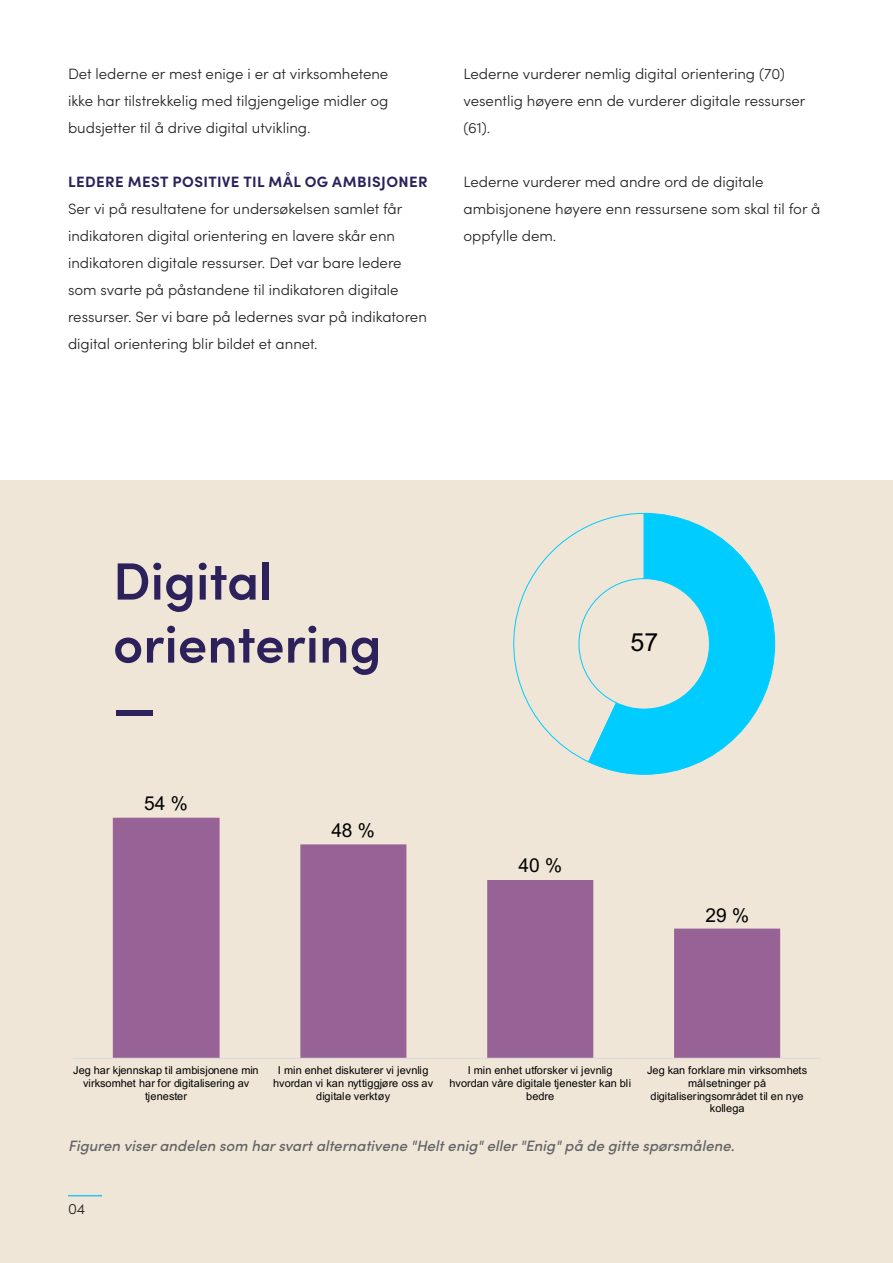
<style>
.page{position:relative;width:893px;height:1263px;background:#fff}
.page>*{position:absolute;margin:0;border:0;box-sizing:border-box;transform-origin:0 0}
.t1{font:600 52.5px "Sofia Pro";color:#2c215b}
.t2{font:24.9px "Arial";color:#000}
.t3{font:19.2px "Arial";color:#000}
.t4{font:300 15px/27px "Sofia Pro";color:#231f20}
.t5{font:italic 500 15px "Sofia Pro";color:#636366}
.t6{font:700 15px "Sofia Pro";letter-spacing:.03em;color:#2c215b}
.t7{font:10.95px/12.6px "Arial";letter-spacing:.005em;color:#000;text-align:center}
</style>
<div class="page">
<div style="left:0;top:480px;width:893px;height:783px;background:#efe6d7"></div>
<hr style="left:68px;top:1195px;width:34px;height:1px;background:#2bc4f3">
<svg style="left:590px;top:513px;width:185px;height:262px"></svg>
<svg style="left:513px;top:513px;width:132px;height:250px"></svg>
<svg style="left:113px;top:818px;width:667px;height:240px"></svg>
<hr style="left:73px;top:1058px;width:748px;height:1px;background:#d9d9d9">
<p class="t4" style="left:68px;top:59px;width:322px;text-align:justify">Det lederne er mest enige i er at virksomhetene ikke har tilstrekkelig med tilgjengelige midler og budsjetter til å drive digital utvikling.</p>
<p class="t6" style="left:68px;top:170px;width:361px">LEDERE MEST POSITIVE TIL MÅL OG AMBISJONER</p>
<p class="t4" style="left:68px;top:194px;width:360px">Ser vi på resultatene for undersøkelsen samlet får indikatoren digital orientering en lavere skår enn indikatoren digitale ressurser. Det var bare ledere som svarte på påstandene til indikatoren digitale ressurser. Ser vi bare på ledernes svar på indikatoren digital orientering blir bildet et annet.</p>
<p class="t4" style="left:463px;top:59px;width:344px">Lederne vurderer nemlig digital orientering (70) vesentlig høyere enn de vurderer digitale ressurser (61).</p>
<p class="t4" style="left:463px;top:167px;width:358px">Lederne vurderer med andre ord de digitale ambisjonene høyere enn ressursene som skal til for å oppfylle dem.</p>
<p class="t1" style="left:113px;top:541px;width:161px">Digital</p>
<p class="t1" style="left:113px;top:604px;width:270px">orientering</p>
<p class="t1" style="left:113px;top:667px;width:45px">—</p>
<p class="t3" style="left:144px;top:790px;width:45px">54 %</p>
<p class="t3" style="left:331px;top:817px;width:45px">48 %</p>
<p class="t2" style="left:630px;top:625px;width:29px">57</p>
<p class="t3" style="left:518px;top:852px;width:45px">40 %</p>
<p class="t3" style="left:705px;top:902px;width:45px">29 %</p>
<p class="t7" style="left:73px;top:1064px;width:187px">Jeg har kjennskap til ambisjonene min virksomhet har for digitalisering av tjenester</p>
<p class="t7" style="left:273px;top:1064px;width:162px">I min enhet diskuterer vi jevnlig hvordan vi kan nyttiggjøre oss av digitale verktøy</p>
<p class="t7" style="left:449px;top:1064px;width:183px">I min enhet utforsker vi jevnlig hvordan våre digitale tjenester kan bli bedre</p>
<p class="t7" style="left:647px;top:1064px;width:162px">Jeg kan forklare min virksomhets målsetninger på digitaliseringsområdet til en nye kollega</p>
<p class="t5" style="left:68px;top:1134px;width:668px">Figuren viser andelen som har svart alternativene "Helt enig" eller "Enig" på de gitte spørsmålene.</p>
<p class="t4" style="left:68px;top:1194px;width:19px">04</p>
</div>
